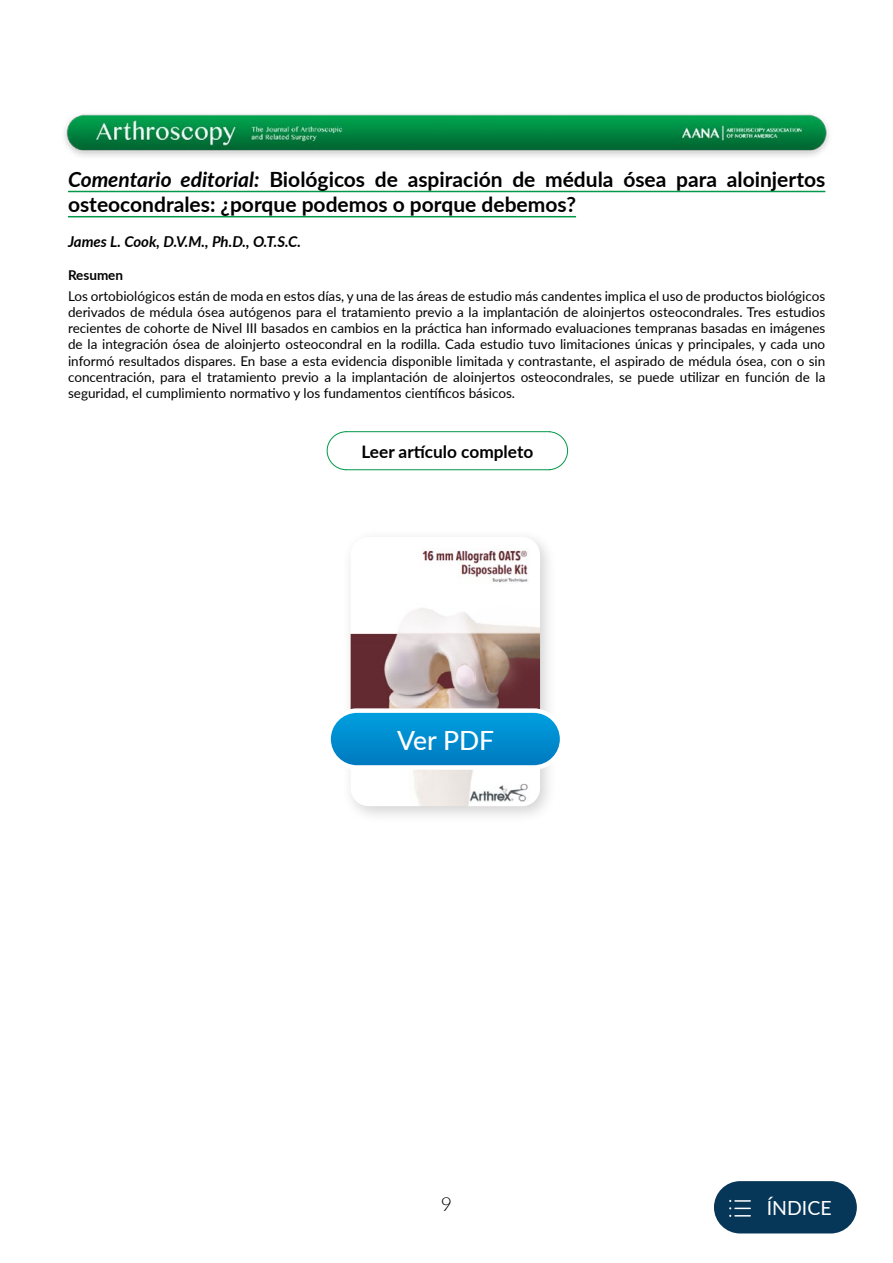
<style>
.page{position:relative;width:893px;height:1263px;background:#fff}
.page>*{position:absolute;margin:0;border:0;box-sizing:border-box;transform-origin:0 0}
.t1{font:500 26.55px "Lato";color:#fff}
.t2{font:700 21px/25.2px "Lato";color:#000}
.t3{font:19.5px "Lato";color:#fff}
.t4{font:300 19.5px "Lato";color:#000}
.t5{font:700 17.25px "Lato";color:#000}
.t6{font:italic 700 15px "Lato";color:#000}
.t7{font:13.5px/16.2px "Lato";color:#000;text-align:justify}
.t8{font:700 13.5px "Lato";color:#000}
.s1{font-style:italic}
</style>
<div class="page">
<div style="left:714px;top:1181px;width:143px;height:52px;background:#073758;border-radius:26px"></div>
<svg style="left:729px;top:1200px;width:21px;height:9px"></svg>
<svg style="left:729px;top:1215px;width:21px;height:2px"></svg>
<div style="left:327px;top:431px;width:241px;height:39px;border:1px solid #009849;border-radius:19px"></div>
<hr style="left:68px;top:191px;width:757px;height:1px;background:#009849">
<hr style="left:68px;top:216px;width:508px;height:1px;background:#009849">
<img style="left:64px;top:114px;width:765px;height:43px">
<div style="left:342px;top:528px;width:216px;height:296px;background:#000;opacity:.18"></div>
<img style="left:351px;top:537px;width:189px;height:269px">
<div style="left:329px;top:711px;width:233px;height:56px;background:linear-gradient(to bottom,#07a3e1,#037bc0);border-radius:28px"></div>
<div style="left:326px;top:708px;width:238px;height:62px;border:4px solid #fff;border-radius:28px"></div>
<h2 class="t2" style="left:68px;top:166px;width:759px"><span class="s1">Comentario editorial:</span> Biológicos de aspiración de médula ósea para aloinjertos osteocondrales: ¿porque podemos o porque debemos?</h2>
<p class="t6" style="left:68px;top:231px;width:235px">James L. Cook, D.V.M., Ph.D., O.T.S.C.</p>
<p class="t8" style="left:68px;top:266px;width:57px">Resumen</p>
<p class="t7" style="left:68px;top:287px;width:759px">Los ortobiológicos están de moda en estos días, y una de las áreas de estudio más candentes implica el uso de productos biológicos derivados de médula ósea autógenos para el tratamiento previo a la implantación de aloinjertos osteocondrales. Tres estudios recientes de cohorte de Nivel III basados en cambios en la práctica han informado evaluaciones tempranas basadas en imágenes de la integración ósea de aloinjerto osteocondral en la rodilla. Cada estudio tuvo limitaciones únicas y principales, y cada uno informó resultados dispares. En base a esta evidencia disponible limitada y contrastante, el aspirado de médula ósea, con o sin concentración, para el tratamiento previo a la implantación de aloinjertos osteocondrales, se puede utilizar en función de la seguridad, el cumplimiento normativo y los fundamentos científicos básicos.</p>
<p class="t5" style="left:361px;top:439px;width:173px">Leer artículo completo</p>
<h1 class="t1" style="left:397px;top:721px;width:99px">Ver PDF</h1>
<h3 class="t4" style="left:441px;top:1190px;width:13px">9</h3>
<h3 class="t3" style="left:767px;top:1194px;width:66px">ÍNDICE</h3>
</div>
